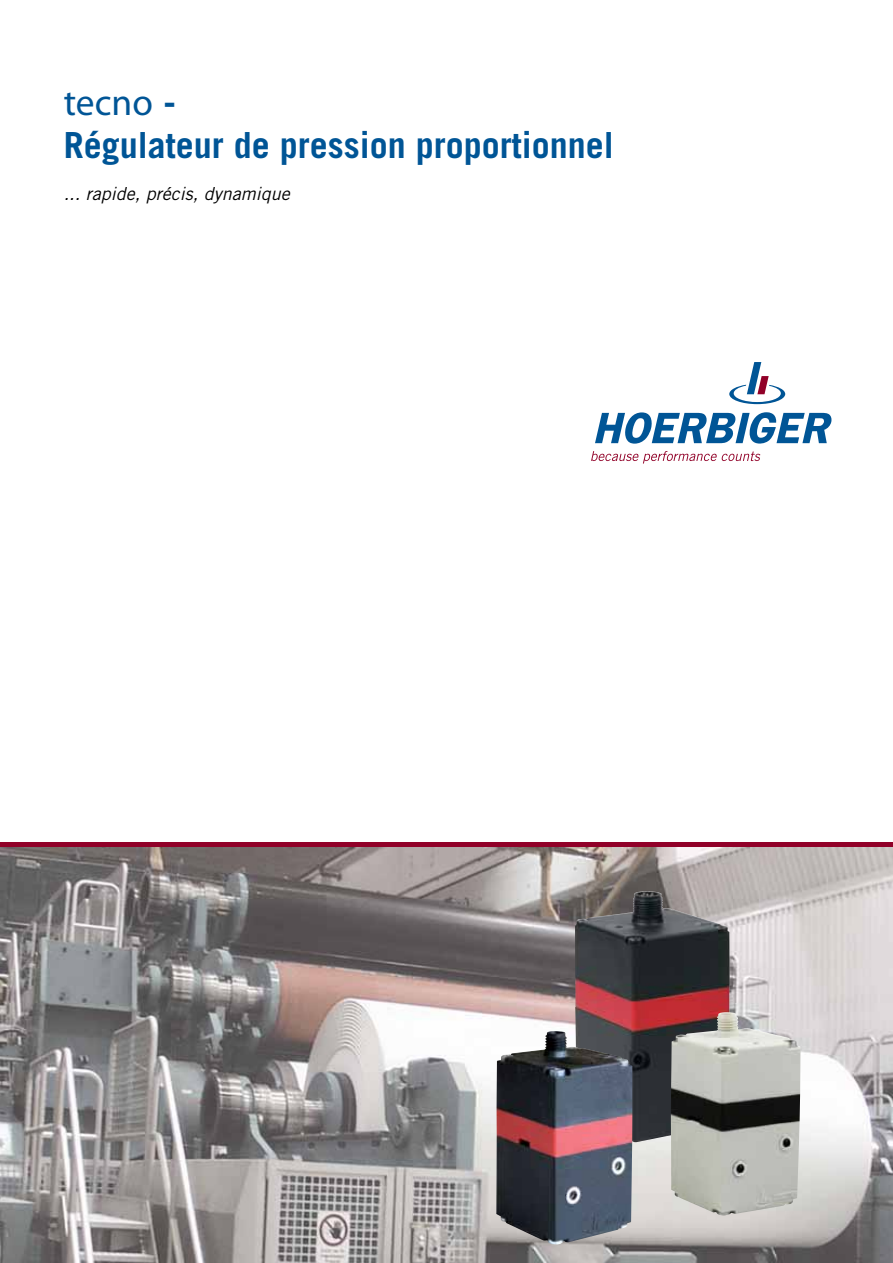
<style>
.page{position:relative;width:893px;height:1263px;background:#fff}
.page>*{position:absolute;margin:0;border:0;box-sizing:border-box;transform-origin:0 0}
.t1{font:37.5px "Myriad Pro";color:#005596}
.t2{font:700 36px "Trade Gothic";color:#005596}
.t3{font:italic 18px "Trade Gothic";color:#000}
.s1{font-family:"Trade Gothic";font-weight:700}
</style>
<div class="page">
<div style="left:0;top:842px;width:893px;height:6px;background:#910028"></div>
<img style="left:0;top:848px;width:893px;height:415px">
<img style="left:575px;top:891px;width:155px;height:252px">
<img style="left:671px;top:1012px;width:129px;height:203px">
<img style="left:496px;top:1031px;width:136px;height:213px">
<svg style="left:591px;top:451px;width:169px;height:12px"></svg>
<svg style="left:729px;top:362px;width:56px;height:42px"></svg>
<svg style="left:595px;top:412px;width:237px;height:32px"></svg>
<p class="t1" style="left:64px;top:79px;width:114px">tecno <span class="s1">-</span></p>
<p class="t2" style="left:64px;top:123px;width:552px">Régulateur de pression proportionnel</p>
<p class="t3" style="left:64px;top:183px;width:227px">... rapide, précis, dynamique</p>
</div>
